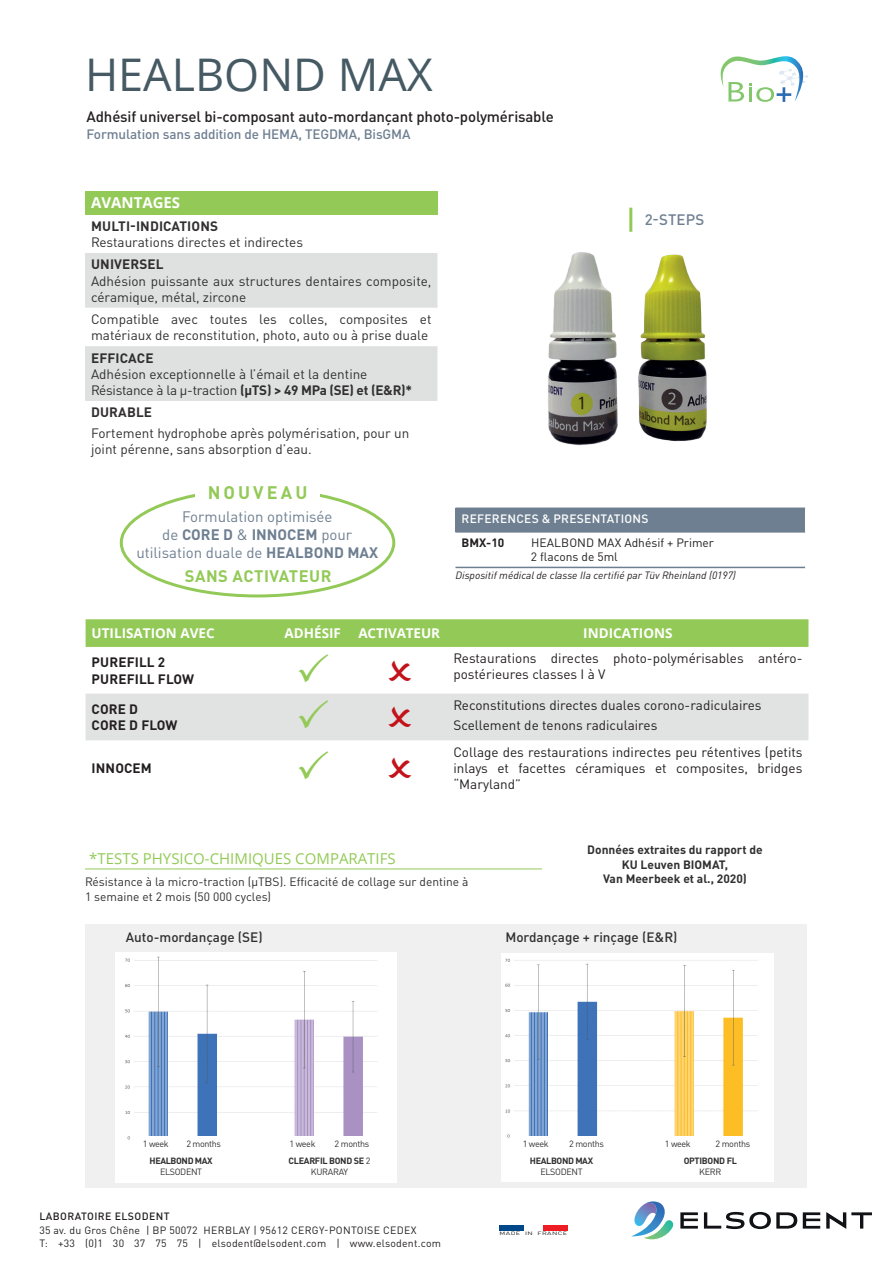
<style>
.page{position:relative;width:893px;height:1263px;background:#fff}
.page>*{position:absolute;margin:0;border:0;box-sizing:border-box;transform-origin:0 0}
.t1{font:45px "Open Sans";color:#465a64}
.t2{font:700 18px "DIN Pro";letter-spacing:.17em;color:#93ca57}
.t3{font:700 16.5px "DIN Pro";letter-spacing:.03em;color:#93ca57}
.t4{font:15px/18px "DIN Pro";color:#6e7f91;text-align:center}
.t5{font:500 15px "DIN Pro";letter-spacing:-.01em;color:#231f20}
.t6{font:15px "Open Sans";color:#93ca57}
.t7{font:700 15px "Open Sans";color:#fff}
.t8{font:500 15px "DIN Pro";letter-spacing:.01em;color:#6e7f91}
.t9{font:13.5px/16.2px "DIN Pro";color:#312f30}
.t10{font:13.5px/16.2px "DIN Pro";color:#231f20}
.t11{font:500 13.5px "DIN Pro";letter-spacing:-.01em;color:#6e7f91}
.t12{font:700 13.5px "Open Sans";color:#fff}
.t13{font:500 13.5px "DIN Pro";color:#312f30}
.t14{font:700 13.5px/16.2px "DIN Pro";letter-spacing:.01em;color:#231f20}
.t15{font:700 13.5px "DIN Pro";letter-spacing:.01em;color:#312f30}
.t16{font:12px "DIN Pro";color:#312f30}
.t17{font:700 12px/14.4px "DIN Pro";color:#312f30;text-align:center}
.t18{font:12px/14.4px "DIN Pro";color:#231f20}
.t19{font:500 12px "DIN Pro";letter-spacing:.02em;color:#fff}
.t20{font:700 12px "DIN Pro";color:#231f20}
.t21{font:10.5px/13.5px "DIN Pro";letter-spacing:.02em;color:#231f20}
.t22{font:italic 10.5px "DIN Pro";color:#231f20}
.t23{font:500 10.5px "DIN Pro";letter-spacing:.04em;color:#231f20}
.t24{font:700 9px/10.8px "DIN Pro";letter-spacing:-.035em;color:#312f30;text-align:center}
.t25{font:9px "DIN Pro";letter-spacing:-.04em;color:#312f30}
.t26{font:9px "DIN Pro";letter-spacing:-.04em;color:#312f30}
.t27{font:4.8px "DIN Pro";letter-spacing:.05em;color:#231f20;scale:1.5 1}
.s1{font-weight:700}
.s2{font-weight:400}
</style>
<div class="page">
<div style="left:85px;top:924px;width:721px;height:264px;background:#f0f0f0"></div>
<svg style="left:720px;top:56px;width:88px;height:46px"></svg>
<img style="left:548px;top:230px;width:159px;height:216px">
<img style="left:502px;top:954px;width:271px;height:228px">
<img style="left:116px;top:952px;width:280px;height:230px">
<div style="left:133px;top:1136px;width:246px;height:45px;background:#fff"></div>
<div style="left:511px;top:1136px;width:254px;height:45px;background:#fff"></div>
<hr style="left:629px;top:208px;width:3px;height:24px;background:#93ca57">
<hr style="left:85px;top:868px;width:720px;height:1px;background:#93ca57">
<div style="left:85px;top:191px;width:352px;height:23px;background:#93ca57"></div>
<svg style="left:85px;top:253px;width:352px;height:148px;fill:#dfe0e0"></svg>
<div style="left:455px;top:508px;width:350px;height:24px;background:#6e7f91"></div>
<hr style="left:455px;top:567px;width:70px;height:1px;background:#6e7f91">
<hr style="left:525px;top:567px;width:280px;height:1px;background:#6e7f91">
<hr style="left:455px;top:531px;width:70px;height:2px;background:#6e7f91">
<hr style="left:525px;top:531px;width:280px;height:2px;background:#6e7f91">
<hr style="left:455px;top:507px;width:70px;height:2px;background:#6e7f91">
<hr style="left:525px;top:507px;width:280px;height:2px;background:#6e7f91">
<div style="left:542px;top:845px;width:266px;height:40px;background:#fff"></div>
<svg style="left:86px;top:619px;width:722px;height:28px;background:#94ca59"></svg>
<div style="left:500px;top:1225px;width:24px;height:5px;background:#004888"></div>
<div style="left:543px;top:1225px;width:24px;height:5px;background:#ee1d23"></div>
<svg style="left:704px;top:1212px;width:93px;height:17px"></svg>
<svg style="left:803px;top:1212px;width:17px;height:16px"></svg>
<svg style="left:826px;top:1212px;width:46px;height:17px"></svg>
<svg style="left:631px;top:1201px;width:67px;height:39px"></svg>
<div style="left:86px;top:694px;width:722px;height:46px;background:#e1e2e2"></div>
<h1 class="t1" style="left:85px;top:44px;width:349px">HEALBOND MAX</h1>
<p class="t5" style="left:87px;top:105px;width:469px">Adhésif universel bi-composant auto-mordançant photo-polymérisable</p>
<p class="t11" style="left:87px;top:123px;width:325px">Formulation sans addition de HEMA, TEGDMA, BisGMA</p>
<p class="t7" style="left:91px;top:192px;width:91px">AVANTAGES</p>
<p class="t15" style="left:91px;top:215px;width:128px">MULTI-INDICATIONS</p>
<p class="t9" style="left:91px;top:233px;width:214px">Restaurations directes et indirectes</p>
<p class="t15" style="left:91px;top:253px;width:74px">UNIVERSEL</p>
<p class="t9" style="left:91px;top:271px;width:342px">Adhésion puissante aux structures dentaires composite, céramique, métal, zircone</p>
<p class="t9" style="left:91px;top:310px;width:342px">Compatible avec toutes les colles, composites et matériaux de reconstitution, photo, auto ou à prise duale</p>
<p class="t15" style="left:91px;top:346px;width:64px">EFFICACE</p>
<p class="t9" style="left:91px;top:364px;width:323px">Adhésion exceptionnelle à l’émail et la dentine<br>Résistance à la µ-traction <span class="s1">(μTS) &gt; 49 MPa (SE) et (E&amp;R)*</span></p>
<p class="t15" style="left:91px;top:401px;width:62px">DURABLE</p>
<p class="t9" style="left:91px;top:423px;width:320px">Fortement hydrophobe après polymérisation, pour un joint pérenne, sans absorption d’eau.</p>
<h2 class="t2" style="left:208px;top:477px;width:101px">NOUVEAU</h2>
<p class="t8" style="left:645px;top:208px;width:61px">2-STEPS</p>
<p class="t4" style="left:136px;top:507px;width:243px">Formulation optimisée<br>de <span class="s1">CORE D</span> &amp; <span class="s1">INNOCEM</span> pour utilisation duale de <span class="s1">HEALBOND MAX</span></p>
<p class="t3" style="left:185px;top:562px;width:148px">SANS ACTIVATEUR</p>
<p class="t19" style="left:462px;top:509px;width:188px">REFERENCES &amp; PRESENTATIONS</p>
<p class="t20" style="left:461px;top:533px;width:44px">BMX-10</p>
<p class="t18" style="left:531px;top:534px;width:185px">HEALBOND MAX Adhésif + Primer<br>2 flacons de 5ml</p>
<p class="t22" style="left:455px;top:567px;width:282px">Dispositif médical de classe IIa certifié par Tüv Rheinland (0197)</p>
<p class="t12" style="left:92px;top:624px;width:125px">UTILISATION AVEC</p>
<p class="t12" style="left:284px;top:624px;width:58px">ADHÉSIF</p>
<p class="t12" style="left:358px;top:624px;width:83px">ACTIVATEUR</p>
<p class="t12" style="left:583px;top:624px;width:91px">INDICATIONS</p>
<p class="t14" style="left:92px;top:653px;width:104px">PUREFILL 2<br>PUREFILL FLOW</p>
<p class="t10" style="left:453px;top:649px;width:351px">Restaurations directes photo-polymérisables antéro&shy;postérieures classes I à V</p>
<p class="t14" style="left:92px;top:699px;width:87px">CORE D<br>CORE D FLOW</p>
<p class="t10" style="left:453px;top:693px;width:310px;line-height:20.4px">Reconstitutions directes duales corono-radiculaires<br>Scellement de tenons radiculaires</p>
<p class="t14" style="left:92px;top:758px;width:62px">INNOCEM</p>
<p class="t10" style="left:453px;top:742px;width:351px;text-align:justify">Collage des restaurations indirectes peu rétentives (petits inlays et facettes céramiques et composites, bridges “Maryland”</p>
<p class="t6" style="left:89px;top:848px;width:308px">*TESTS PHYSICO-CHIMIQUES COMPARATIFS</p>
<p class="t17" style="left:587px;top:841px;width:177px">Données extraites du rapport de<br>KU Leuven BIOMAT,</p>
<p class="t16" style="left:85px;top:872px;width:385px">Résistance à la micro-traction (μTBS). Efficacité de collage sur dentine à</p>
<p class="t17" style="left:603px;top:870px;width:145px">Van Meerbeek et al., 2020)</p>
<p class="t16" style="left:85px;top:887px;width:188px">1 semaine et 2 mois (50 000 cycles)</p>
<p class="t13" style="left:126px;top:926px;width:138px">Auto-mordançage (SE)</p>
<p class="t13" style="left:505px;top:926px;width:174px">Mordançage + rinçage (E&amp;R)</p>
<p class="t25" style="left:143px;top:1137px;width:27px">1 week</p>
<p class="t25" style="left:186px;top:1137px;width:36px">2 months</p>
<p class="t25" style="left:290px;top:1137px;width:27px">1 week</p>
<p class="t25" style="left:335px;top:1137px;width:36px">2 months</p>
<p class="t24" style="left:150px;top:1155px;width:65px">HEALBOND MAX</p>
<p class="t26" style="left:160px;top:1165px;width:44px">ELSODENT</p>
<p class="t24" style="left:288px;top:1155px;width:83px">CLEARFIL BOND SE <span class="s2">2<br>KURARAY</span></p>
<p class="t25" style="left:523px;top:1137px;width:27px">1 week</p>
<p class="t25" style="left:569px;top:1137px;width:36px">2 months</p>
<p class="t25" style="left:665px;top:1137px;width:27px">1 week</p>
<p class="t25" style="left:715px;top:1137px;width:36px">2 months</p>
<p class="t24" style="left:530px;top:1155px;width:65px">HEALBOND MAX</p>
<p class="t26" style="left:540px;top:1165px;width:44px">ELSODENT</p>
<p class="t24" style="left:684px;top:1155px;width:55px">OPTIBOND FL</p>
<p class="t25" style="left:699px;top:1165px;width:24px">KERR</p>
<p class="t23" style="left:39px;top:1208px;width:132px">LABORATOIRE ELSODENT</p>
<p class="t21" style="left:39px;top:1222px;width:403px">35 av. du Gros Chêne | BP 50072 HERBLAY | 95612 CERGY-PONTOISE CEDEX<br>T: +33 (0)1 30 37 75 75 | elsodent@elsodent.com | www.elsodent.com</p>
<p class="t27" style="left:500px;top:1230px;width:46px">MADE IN FRANCE</p>
</div>
